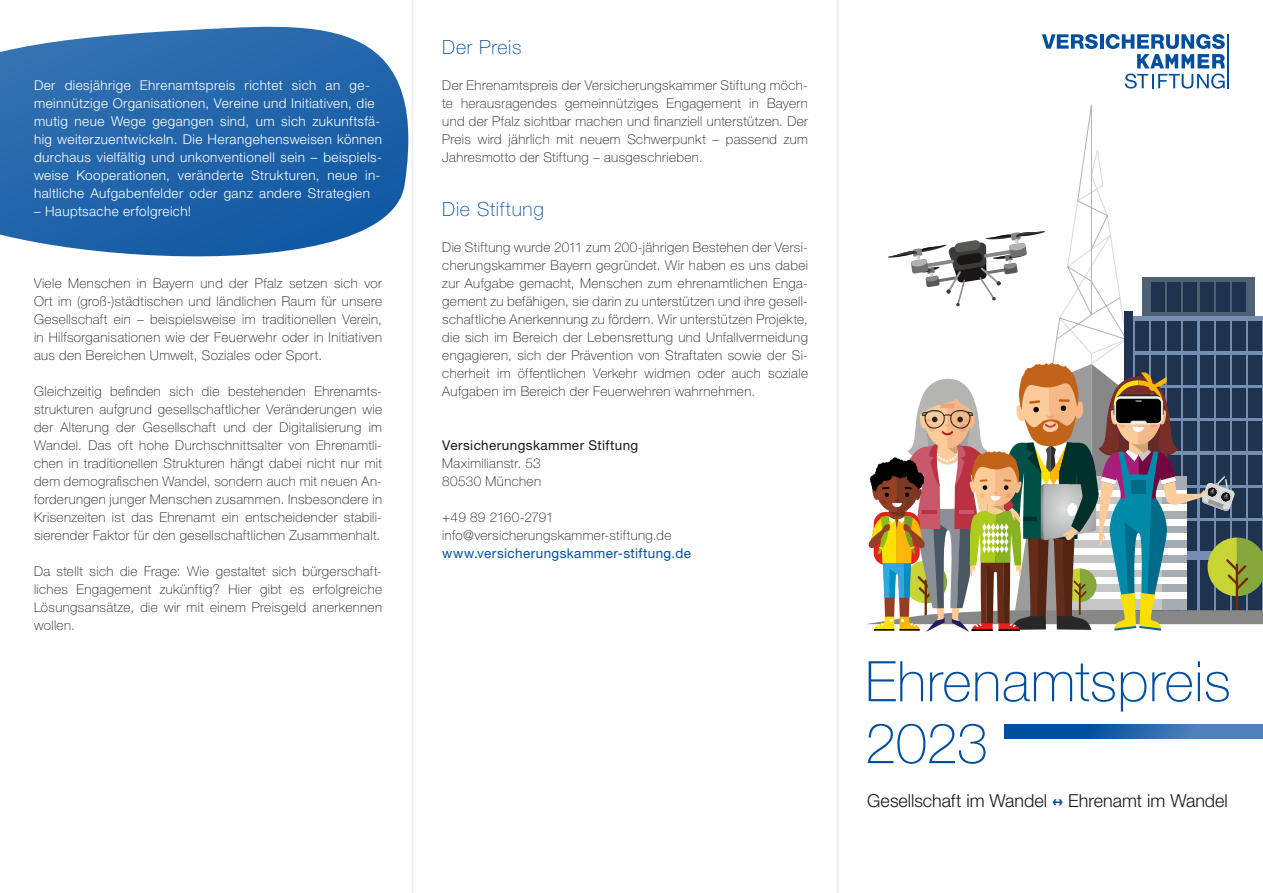
<style>
.page{position:relative;width:1263px;height:893px;background:#fff}
.page>*{position:absolute;margin:0;border:0;box-sizing:border-box;transform-origin:0 0}
.t1{font:100 55.95px/61.9px "Helvetica Neue LT Pro";letter-spacing:.005em;color:#004e9e}
.t2{font:100 19.5px "Helvetica Neue LT Pro";letter-spacing:.035em;color:#004e9e}
.t3{font:300 17.85px "Helvetica Neue LT Pro";color:#181716}
.t4{font:100 13.5px/18px "Helvetica Neue LT Pro";letter-spacing:.03em;color:#181716;text-align:justify}
.t5{font:300 13.5px/18px "Helvetica Neue LT Pro";letter-spacing:.03em;color:#fff}
.t6{font:13.5px "Helvetica Neue LT Pro";letter-spacing:.03em;color:#0050a0}
.t7{font:13.5px "Helvetica Neue LT Pro";letter-spacing:.03em;color:#181716}
.s1{font-family:"Montserrat";font-weight:700;font-size:13.5px;color:#004e9e}
</style>
<div class="page">
<svg style="left:0;top:26px;width:409px;height:231px;background:#3875b3"></svg>
<svg style="left:1042px;top:34px;width:56px;height:15px"></svg>
<svg style="left:1100px;top:34px;width:3px;height:15px"></svg>
<hr style="left:1228px;top:34px;width:1px;height:54px;background:#004e9e">
<svg style="left:1106px;top:34px;width:119px;height:34px"></svg>
<svg style="left:1125px;top:74px;width:100px;height:15px"></svg>
<svg style="left:1004px;top:725px;width:259px;height:14px;background:#2366ab"></svg>
<svg style="left:866px;top:104px;width:397px;height:528px"></svg>
<hr style="left:412px;top:0;width:1px;height:893px;background:#ececec">
<hr style="left:837px;top:0;width:1px;height:893px;background:#ececec">
<p class="t5" style="left:34px;top:76px;width:349px">Der diesjährige Ehrenamtspreis richtet sich an ge&shy;meinnützige Organisationen, Vereine und Initiativen, die mutig neue Wege gegangen sind, um sich zukunftsfä&shy;hig weiterzuentwickeln. Die Herangehensweisen können durchaus vielfältig und unkonventionell sein – beispiels&shy;weise Kooperationen, veränderte Strukturen, neue in&shy;haltliche Aufgabenfelder oder ganz andere Strategien</p>
<p class="t5" style="left:34px;top:202px;width:159px">– Hauptsache erfolgreich!</p>
<p class="t4" style="left:34px;top:274px;width:350px">Viele Menschen in Bayern und der Pfalz setzen sich vor Ort im (groß-)städtischen und ländlichen Raum für unsere Gesellschaft ein – beispielsweise im traditionellen Verein, in Hilfsorganisationen wie der Feuerwehr oder in Initiativen aus den Bereichen Umwelt, Soziales oder Sport.</p>
<p class="t4" style="left:34px;top:382px;width:350px">Gleichzeitig befinden sich die bestehenden Ehrenamts&shy;strukturen aufgrund gesellschaftlicher Veränderungen wie der Alterung der Gesellschaft und der Digitalisierung im Wandel. Das oft hohe Durchschnittsalter von Ehrenamtli&shy;chen in traditionellen Strukturen hängt dabei nicht nur mit dem demografischen Wandel, sondern auch mit neuen An&shy;forderungen junger Menschen zusammen. Insbesondere in Krisenzeiten ist das Ehrenamt ein entscheidender stabili&shy;sierender Faktor für den gesellschaftlichen Zusammenhalt.</p>
<p class="t4" style="left:34px;top:562px;width:350px">Da stellt sich die Frage: Wie gestaltet sich bürgerschaft&shy;liches Engagement zukünftig? Hier gibt es erfolgreiche Lösungsansätze, die wir mit einem Preisgeld anerkennen wollen.</p>
<h2 class="t2" style="left:442px;top:36px;width:81px">Der Preis</h2>
<p class="t4" style="left:442px;top:76px;width:367px">Der Ehrenamtspreis der Versicherungskammer Stiftung möch&shy;te herausragendes gemeinnütziges Engagement in Bayern und der Pfalz sichtbar machen und finanziell unterstützen. Der Preis wird jährlich mit neuem Schwerpunkt – passend zum Jahresmotto der Stiftung – ausgeschrieben.</p>
<h2 class="t2" style="left:442px;top:198px;width:103px">Die Stiftung</h2>
<p class="t4" style="left:442px;top:238px;width:367px">Die Stiftung wurde 2011 zum 200-jährigen Bestehen der Versi&shy;cherungskammer Bayern gegründet. Wir haben es uns dabei zur Aufgabe gemacht, Menschen zum ehrenamtlichen Enga&shy;gement zu befähigen, sie darin zu unterstützen und ihre gesell&shy;schaftliche Anerkennung zu fördern. Wir unterstützen Projekte, die sich im Bereich der Lebensrettung und Unfallvermeidung engagieren, sich der Prävention von Straftaten sowie der Si&shy;cherheit im öffentlichen Verkehr widmen oder auch soziale Aufgaben im Bereich der Feuerwehren wahrnehmen.</p>
<p class="t7" style="left:442px;top:437px;width:198px">Versicherungskammer Stiftung</p>
<p class="t4" style="left:442px;top:454px;width:100px">Maximilianstr. 53<br>80530 München</p>
<p class="t4" style="left:442px;top:508px;width:231px">+49 89 2160-2791 info@versicherungskammer-stiftung.de</p>
<p class="t6" style="left:442px;top:545px;width:250px">www.versicherungskammer-stiftung.de</p>
<h1 class="t1" style="left:865px;top:650px;width:367px">Ehrenamtspreis<br>2023</h1>
<h3 class="t3" style="left:867px;top:790px;width:362px">Gesellschaft im Wandel <span class="s1">↔</span> Ehrenamt im Wandel</h3>
</div>
